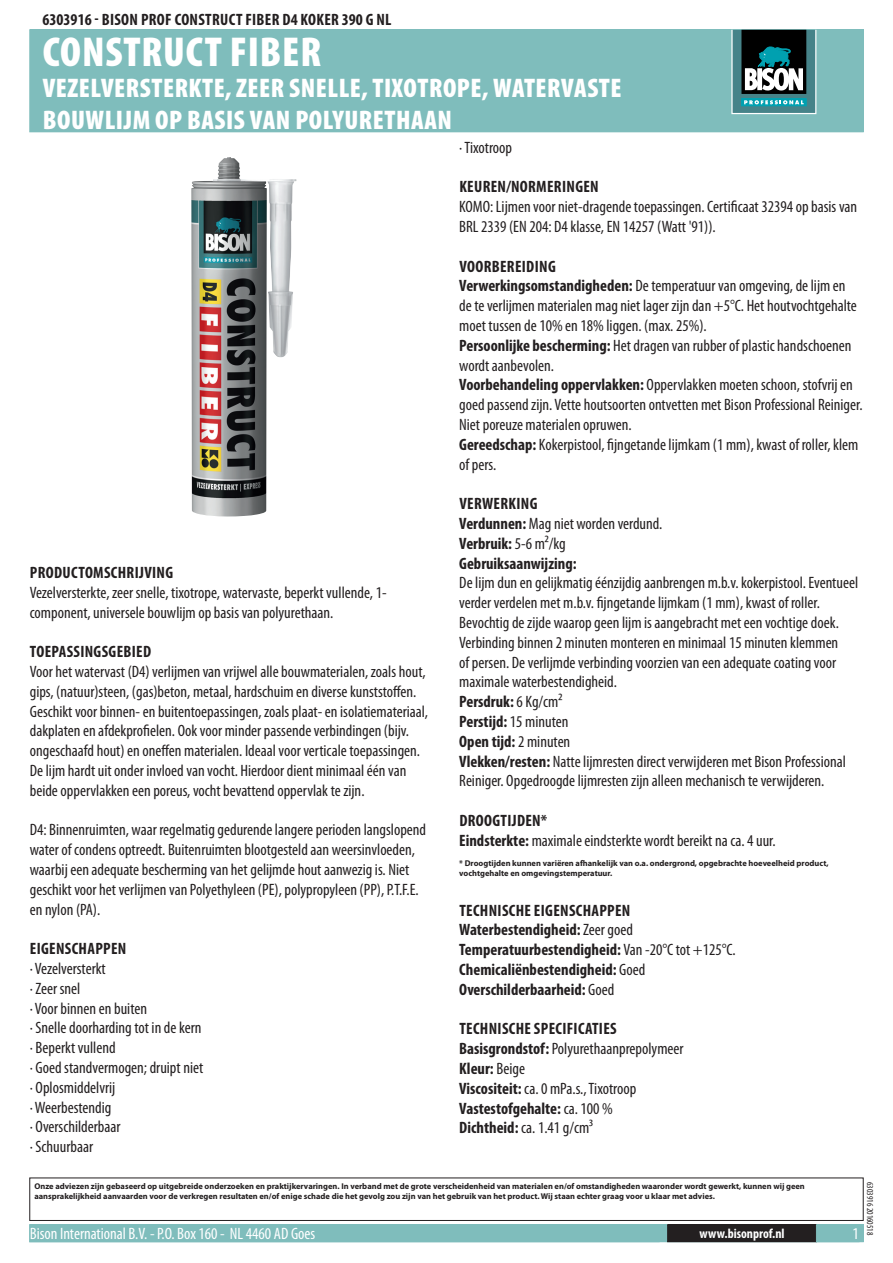
<style>
.page{position:relative;width:893px;height:1263px;background:#fff}
.page>*{position:absolute;margin:0;border:0;box-sizing:border-box;transform-origin:0 0}
.PageHeader{font:900 condensed 42px "Myriad Pro";letter-spacing:.02em;color:#fff}
.PageSubheader{font:900 condensed 27px/32.4px "Myriad Pro";letter-spacing:.02em;color:#fff}
.Regular{font:condensed 16.5px/19.8px "Myriad Pro";color:#231f20}
.Regular-2{font:700 condensed 16.5px "Myriad Pro";color:#231f20}
.TOCItem{font:700 condensed 16.5px "Myriad Pro";letter-spacing:.02em;color:#231f20}
.ContactData{font:condensed 16.5px "Myriad Pro";color:#fff}
.URL{font:700 condensed 13.5px "Myriad Pro";color:#fff}
.Revisie{font:condensed 9px "Myriad Pro";color:#231f20}
.Disclaimer{font:700 8.4px/10.1px "Myriad Pro";color:#231f20}
.s1{font-weight:700}
.s2{font-weight:400}
</style>
<div class="page">
<div style="left:30px;top:30px;width:833px;height:102px;background:#7fbdbc"></div>
<div style="left:732px;top:30px;width:84px;height:84px;background:#468389"></div>
<div style="left:741px;top:30px;width:65px;height:64px;background:#000"></div>
<svg style="left:745px;top:47px;width:58px;height:44px"></svg>
<div style="left:742px;top:99px;width:64px;height:7px;background:#00a0b0"></div>
<div style="left:741px;top:99px;width:65px;height:7px;border:1px solid #00a2b2"></div>
<svg style="left:744px;top:100px;width:60px;height:4px"></svg>
<div style="left:731px;top:30px;width:85px;height:84px;border:1px solid #fff"></div>
<div style="left:29px;top:1177px;width:835px;height:44px;border:1px solid #231f20"></div>
<div style="left:30px;top:1225px;width:833px;height:17px;background:#7fbdbc"></div>
<div style="left:29px;top:1224px;width:835px;height:18px;border:1px solid #7fbdbc"></div>
<div style="left:668px;top:1225px;width:148px;height:17px;background:#231f20"></div>
<div style="left:667px;top:1224px;width:150px;height:18px;border:1px solid #231f20"></div>
<img style="left:191px;top:157px;width:106px;height:359px">
<p class="TOCItem" style="left:43px;top:9px;width:351px">6303916 - Bison Prof Construct Fiber D4 koker 390 g NL</p>
<p class="PageHeader" style="left:43px;top:25px;width:280px">CONSTRUCT FIBER</p>
<p class="PageSubheader" style="left:43px;top:71px;width:580px">VEZELVERSTERKTE, ZEER SNELLE, TIXOTROPE, WATERVASTE<br>BOUWLIJM OP BASIS VAN POLYURETHAAN</p>
<p class="TOCItem" style="left:30px;top:562px;width:145px">Productomschrijving</p>
<p class="Regular" style="left:30px;top:582px;width:358px">Vezelversterkte, zeer snelle, tixotrope, watervaste, beperkt vullende, 1 - component, universele bouwlijm op basis van polyurethaan.</p>
<p class="TOCItem" style="left:30px;top:641px;width:121px">Toepassingsgebied</p>
<p class="Regular" style="left:30px;top:661px;width:400px">Voor het watervast (D4) verlijmen van vrijwel alle bouwmaterialen, zoals hout, gips, (natuur)steen, (gas)beton, metaal, hardschuim en diverse kunststoffen.<br>Geschikt voor binnen- en buitentoepassingen, zoals plaat- en isolatiemateriaal, dakplaten en afdekprofielen. Ook voor minder passende verbindingen (bijv. ongeschaafd hout) en oneffen materialen. Ideaal voor verticale toepassingen.<br>De lijm hardt uit onder invloed van vocht. Hierdoor dient minimaal één van beide oppervlakken een poreus, vocht bevattend oppervlak te zijn.</p>
<p class="Regular" style="left:30px;top:820px;width:398px">D4: Binnenruimten, waar regelmatig gedurende langere perioden langslopend water of condens optreedt. Buitenruimten blootgesteld aan weersinvloeden, waarbij een adequate bescherming van het gelijmde hout aanwezig is. Niet geschikt voor het verlijmen van Polyethyleen (PE), polypropyleen (PP), P.T.F.E. en nylon (PA).</p>
<p class="TOCItem" style="left:30px;top:938px;width:98px">Eigenschappen</p>
<p class="Regular" style="left:30px;top:958px;width:175px">· Vezelversterkt<br>· Zeer snel<br>· Voor binnen en buiten<br>· Snelle doorharding tot in de kern · Beperkt vullend<br>· Goed standvermogen; druipt niet · Oplosmiddelvrij<br>· Weerbestendig<br>· Overschilderbaar<br>· Schuurbaar</p>
<p class="Regular" style="left:459px;top:137px;width:54px">· Tixotroop</p>
<p class="TOCItem" style="left:459px;top:176px;width:141px">Keuren/Normeringen</p>
<p class="Regular" style="left:459px;top:197px;width:399px">KOMO: Lijmen voor niet-dragende toepassingen. Certificaat 32394 op basis van<br>BRL 2339 (EN 204: D4 klasse, EN 1 4257 (Watt '91 )).</p>
<p class="TOCItem" style="left:459px;top:256px;width:98px">Voorbereiding</p>
<p class="Regular" style="left:459px;top:276px;width:399px"><span class="s1">Verwerkingsomstandigheden:</span> De temperatuur van omgeving, de lijm en de te verlijmen materialen mag niet lager zijn dan +5°C. Het houtvochtgehalte moet tussen de 1 0% en 1 8% liggen. (max. 25%).</p>
<p class="Regular" style="left:459px;top:335px;width:394px"><span class="s1">Persoonlijke bescherming:</span> Het dragen van rubber of plastic handschoenen wordt aanbevolen.</p>
<p class="Regular" style="left:459px;top:375px;width:405px"><span class="s1">Voorbehandeling oppervlakken:</span> Oppervlakken moeten schoon, stofvrij en goed passend zijn. Vette houtsoorten ontvetten met Bison Professional Reiniger.<br>Niet poreuze materialen opruwen.</p>
<p class="Regular" style="left:459px;top:434px;width:401px"><span class="s1">Gereedschap:</span> Kokerpistool, fijngetande lijmkam (1 mm), kwast of roller, klem of pers.</p>
<p class="TOCItem" style="left:459px;top:493px;width:80px">Verwerking</p>
<p class="Regular" style="left:459px;top:513px;width:205px"><span class="s1">Verdunnen:</span> Mag niet worden verdund.</p>
<p class="Regular-2" style="left:459px;top:533px;width:108px">Verbruik: <span class="s2">5-6 m²/kg</span></p>
<p class="Regular-2" style="left:459px;top:553px;width:119px">Gebruiksaanwijzing:</p>
<p class="Regular" style="left:459px;top:573px;width:400px">De lijm dun en gelijkmatig éénzijdig aanbrengen m.b.v. kokerpistool. Eventueel verder verdelen met m.b.v. fijngetande lijmkam (1 mm), kwast of roller.<br>Bevochtig de zijde waarop geen lijm is aangebracht met een vochtige doek.<br>Verbinding binnen 2 minuten monteren en minimaal 1 5 minuten klemmen<br>of persen. De verlijmde verbinding voorzien van een adequate coating voor maximale waterbestendigheid.</p>
<p class="Regular-2" style="left:459px;top:691px;width:105px">Persdruk: <span class="s2">6 Kg/cm²</span></p>
<p class="Regular-2" style="left:459px;top:711px;width:111px">Perstijd: <span class="s2">1 5 minuten</span></p>
<p class="Regular-2" style="left:459px;top:731px;width:113px">Open tijd: <span class="s2">2 minuten</span></p>
<p class="Regular" style="left:459px;top:751px;width:388px"><span class="s1">Vlekken/resten:</span> Natte lijmresten direct verwijderen met Bison Professional<br>Reiniger. Opgedroogde lijmresten zijn alleen mechanisch te verwijderen.</p>
<p class="TOCItem" style="left:459px;top:810px;width:89px">Droogtijden*</p>
<p class="Regular" style="left:459px;top:830px;width:318px"><span class="s1">Eindsterkte:</span> maximale eindsterkte wordt bereikt na ca. 4 uur.</p>
<p class="Disclaimer" style="left:459px;top:858px;width:371px">* Droogtijden kunnen variëren afhankelijk van o.a. ondergrond, opgebrachte hoeveelheid product, vochtgehalte en omgevingstemperatuur.</p>
<p class="TOCItem" style="left:459px;top:900px;width:173px">Technische eigenschappen</p>
<p class="Regular-2" style="left:459px;top:920px;width:175px">Waterbestendigheid: <span class="s2">Zeer goed</span></p>
<p class="Regular-2" style="left:459px;top:939px;width:278px">Temperatuurbestendigheid: <span class="s2">Van -20°C tot +1 25°C.</span></p>
<p class="Regular-2" style="left:459px;top:959px;width:188px">Chemicaliënbestendigheid: <span class="s2">Goed</span></p>
<p class="Regular-2" style="left:459px;top:979px;width:157px">Overschilderbaarheid: <span class="s2">Goed</span></p>
<p class="TOCItem" style="left:459px;top:1019px;width:159px">Technische specificaties</p>
<p class="Regular" style="left:459px;top:1039px;width:226px"><span class="s1">Basisgrondstof:</span> Polyurethaanprepolymeer</p>
<p class="Regular-2" style="left:459px;top:1058px;width:67px">Kleur: <span class="s2">Beige</span></p>
<p class="Regular" style="left:459px;top:1078px;width:179px"><span class="s1">Viscositeit:</span> ca. 0 mPa.s., Tixotroop</p>
<p class="Regular-2" style="left:459px;top:1098px;width:155px">Vastestofgehalte: <span class="s2">ca. 1 00 %</span></p>
<p class="Regular" style="left:459px;top:1118px;width:135px"><span class="s1">Dichtheid:</span> ca. 1 .41 g/cm³</p>
<p class="Disclaimer" style="left:34px;top:1181px;width:772px">Onze adviezen zijn gebaseerd op uitgebreide onderzoeken en praktijkervaringen. In verband met de grote verscheidenheid van materialen en/of omstandigheden waaronder wordt gewerkt, kunnen wij geen aansprakelijkheid aanvaarden voor de verkregen resultaten en/of enige schade die het gevolg zou zijn van het gebruik van het product. Wij staan echter graag voor u klaar met advies.</p>
<p class="ContactData" style="left:30px;top:1224px;width:287px">Bison International B.V. - P.O. Box 1 60 - NL 4460 AD Goes</p>
<p class="URL" style="left:699px;top:1225px;width:87px">www.bisonprof.nl</p>
<p class="Revisie" style="left:875px;top:1182px;width:55px;rotate:90deg">630391 6 201 6051 8</p>
</div>
